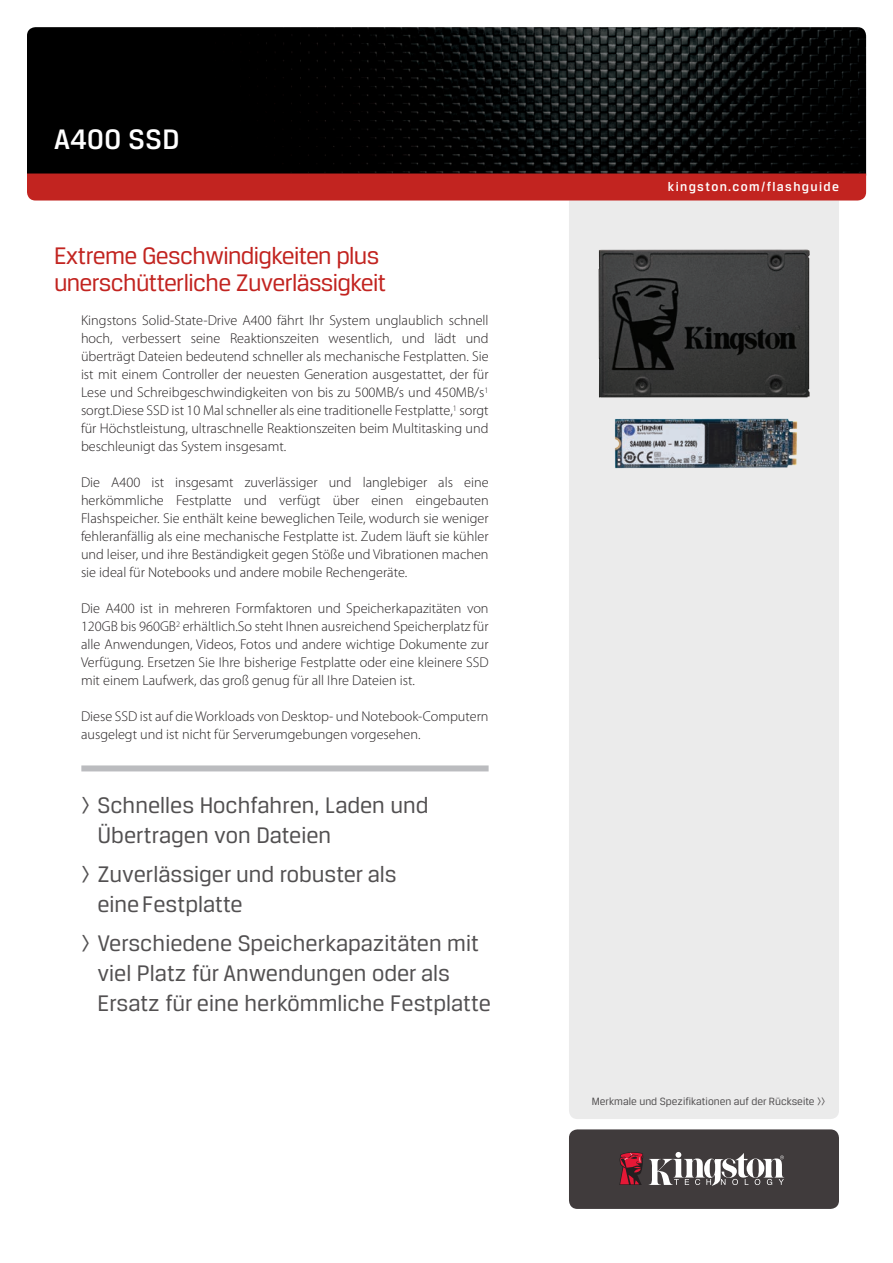
<style>
.page{position:relative;width:893px;height:1263px;background:#fff}
.page>*{position:absolute;margin:0;border:0;box-sizing:border-box;transform-origin:0 0}
.t1{font:500 30px "Breuer Text";letter-spacing:.01em;color:#fff}
.t2{font:25.5px/27px "Breuer Text";letter-spacing:-.025em;color:#c22420}
.t3{font:24px/30px "Breuer Text";color:#525051}
.t4{font:300 14.25px/18px "Myriad Pro";color:#231f20;text-align:justify}
.t5{font:500 13.5px "Breuer Text";letter-spacing:.1em;color:#fff}
.t6{font:11.25px "Breuer Text";color:#525051}
</style>
<div class="page">
<img style="left:27px;top:27px;width:839px;height:146px">
<div style="left:569px;top:200px;width:270px;height:919px;background:#ebebeb"></div>
<div style="left:27px;top:173px;width:839px;height:27px;background:#c22420"></div>
<div style="left:569px;top:1129px;width:270px;height:80px;background:#403b3c;border-radius:9px"></div>
<svg style="left:649px;top:1152px;width:135px;height:34px"></svg>
<svg style="left:619px;top:1152px;width:24px;height:33px"></svg>
<img style="left:606px;top:408px;width:200px;height:72px">
<img style="left:598px;top:249px;width:212px;height:148px">
<div style="left:81px;top:765px;width:408px;height:6px;background:#bbbcbf"></div>
<h1 class="t1" style="left:54px;top:122px;width:127px">A400 SSD</h1>
<h2 class="t2" style="left:54px;top:242px;width:334px">Extreme Geschwindigkeiten plus unerschütterliche Zuverlässigkeit</h2>
<p class="t4" style="left:81px;top:311px;width:409px">Kingstons Solid-State-Drive A400 fährt Ihr System unglaublich schnell hoch, verbessert seine Reaktionszeiten wesentlich, und lädt und überträgt Dateien bedeutend schneller als mechanische Festplatten. Sie ist mit einem Controller der neuesten Generation ausgestattet, der für Lese und Schreibgeschwindigkeiten von bis zu 500MB/s und 450MB/s<sup>1 </sup>sorgt.Diese SSD ist 10 Mal schneller als eine traditionelle Festplatte,<sup>1</sup> sorgt für Höchstleistung, ultraschnelle Reaktionszeiten beim Multitasking und beschleunigt das System insgesamt.</p>
<p class="t4" style="left:81px;top:473px;width:409px">Die A400 ist insgesamt zuverlässiger und langlebiger als eine herkömmliche Festplatte und verfügt über einen eingebauten Flashspeicher. Sie enthält keine beweglichen Teile, wodurch sie weniger fehleranfällig als eine mechanische Festplatte ist. Zudem läuft sie kühler und leiser, und ihre Beständigkeit gegen Stöße und Vibrationen machen sie ideal für Notebooks und andere mobile Rechengeräte.</p>
<p class="t4" style="left:81px;top:599px;width:409px">Die A400 ist in mehreren Formfaktoren und Speicherkapazitäten von 120GB bis 960GB<sup>2</sup> erhältlich.So steht Ihnen ausreichend Speicherplatz für alle Anwendungen, Videos, Fotos und andere wichtige Dokumente zur Verfügung. Ersetzen Sie Ihre bisherige Festplatte oder eine kleinere SSD mit einem Laufwerk, das groß genug für all Ihre Dateien ist.</p>
<p class="t4" style="left:81px;top:707px;width:409px">Diese SSD ist auf die Workloads von Desktop- und Notebook-Computern ausgelegt und ist nicht für Serverumgebungen vorgesehen.</p>
<h3 class="t3" style="left:97px;top:789px;width:333px;text-indent:-16px">&gt; Schnelles Hochfahren, Laden und<br>Übertragen von Dateien</h3>
<h3 class="t3" style="left:97px;top:858px;width:301px;text-indent:-16px">&gt; Zuverlässiger und robuster als eine Festplatte</h3>
<h3 class="t3" style="left:97px;top:927px;width:395px;text-indent:-16px">&gt; Verschiedene Speicherkapazitäten mit viel Platz für Anwendungen oder als<br>Ersatz für eine herkömmliche Festplatte</h3>
<p class="t5" style="left:668px;top:179px;width:173px">kingston.com/flashguide</p>
<p class="t6" style="left:592px;top:1095px;width:235px">Merkmale und Spezifikationen auf der Rückseite &gt;&gt;</p>
</div>
